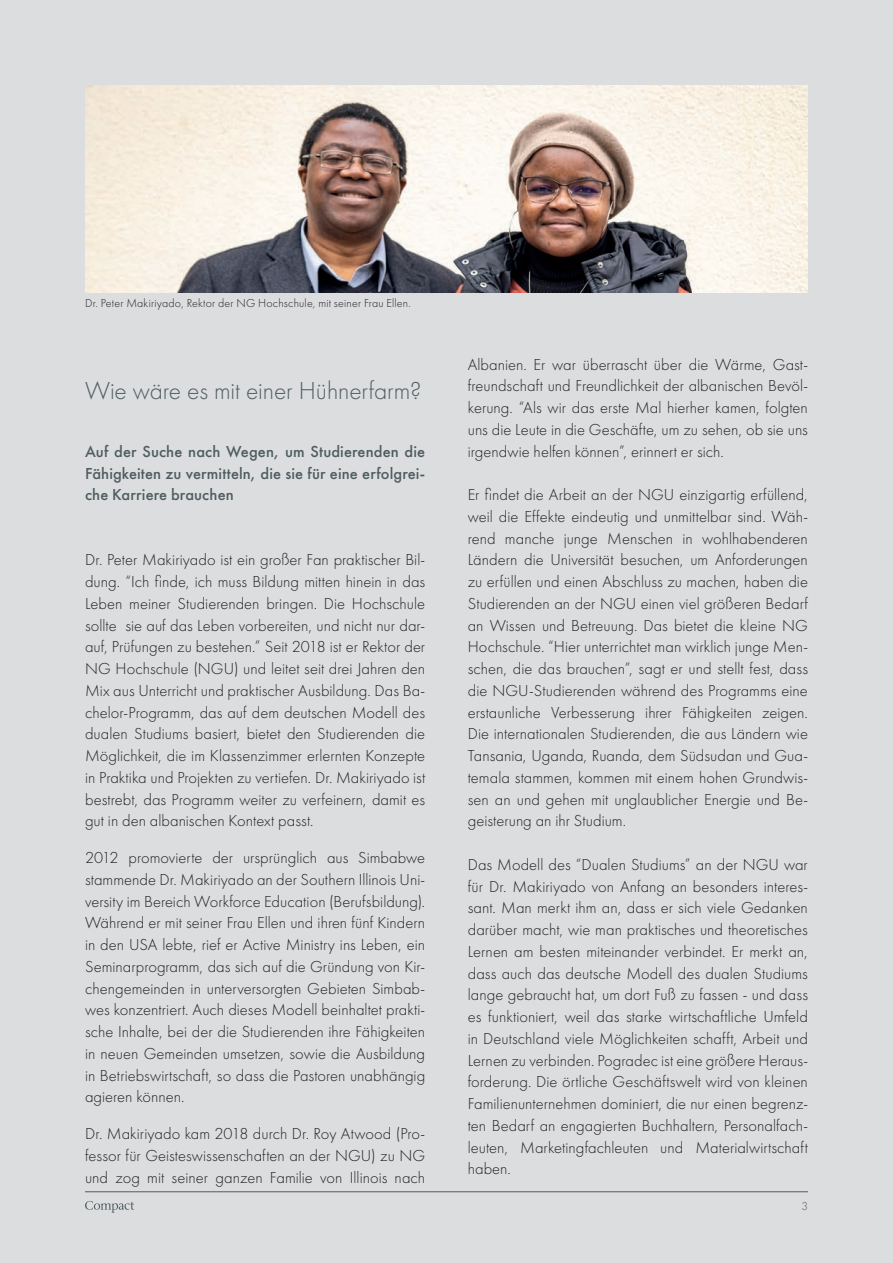
<style>
.page{position:relative;width:893px;height:1263px;background:#dcdddf}
.page>*{position:absolute;margin:0;border:0;box-sizing:border-box;transform-origin:0 0}
.t1{font:300 25.5px "Futura";letter-spacing:-.005em;color:#4f5d60}
.t2{font:300 16.5px/21.8px "Futura";color:#231f20;text-align:justify}
.t3{font:500 16.5px/21.8px "Futura";letter-spacing:.005em;color:#4f5d60;text-align:justify}
.t4{font:300 12px "Futura";letter-spacing:.015em;color:#231f20}
.t5{font:300 12px "Futura";color:#4f5d60}
</style>
<div class="page">
<hr style="left:85px;top:1191px;width:723px;height:1px;background:#4f5d60">
<svg style="left:85px;top:1201px;width:49px;height:12px"></svg>
<img style="left:85px;top:85px;width:723px;height:208px">
<p class="t4" style="left:85px;top:296px;width:327px">Dr. Peter Makiriyado, Rektor der NG Hochschule, mit seiner Frau Ellen.</p>
<h1 class="t1" style="left:85px;top:376px;width:338px">Wie wäre es mit einer Hühnerfarm?</h1>
<p class="t3" style="left:85px;top:441px;width:342px">Auf der Suche nach Wegen, um Studierenden die Fähigkeiten zu vermitteln, die sie für eine erfolgrei&shy;che Karriere brauchen</p>
<p class="t2" style="left:85px;top:549px;width:342px">Dr. Peter Makiriyado ist ein großer Fan praktischer Bil&shy;dung. “Ich finde, ich muss Bildung mitten hinein in das Leben meiner Studierenden bringen. Die Hochschule sollte sie auf das Leben vorbereiten, und nicht nur dar&shy;auf, Prüfungen zu bestehen.” Seit 2018 ist er Rektor der NG Hochschule (NGU) und leitet seit drei Jahren den Mix aus Unterricht und praktischer Ausbildung. Das Ba&shy;chelor-Programm, das auf dem deutschen Modell des dualen Studiums basiert, bietet den Studierenden die Möglichkeit, die im Klassenzimmer erlernten Konzepte in Praktika und Projekten zu vertiefen. Dr. Makiriyado ist bestrebt, das Programm weiter zu verfeinern, damit es gut in den albanischen Kontext passt.</p>
<p class="t2" style="left:85px;top:847px;width:342px">2012 promovierte der ursprünglich aus Simbabwe stammende Dr. Makiriyado an der Southern Illinois Uni&shy;versity im Bereich Workforce Education (Berufsbildung).<br>Während er mit seiner Frau Ellen und ihren fünf Kindern in den USA lebte, rief er Active Ministry ins Leben, ein Seminarprogramm, das sich auf die Gründung von Kir&shy;chengemeinden in unterversorgten Gebieten Simbab&shy;wes konzentriert. Auch dieses Modell beinhaltet prakti&shy;sche Inhalte, bei der die Studierenden ihre Fähigkeiten in neuen Gemeinden umsetzen, sowie die Ausbildung in Betriebswirtschaft, so dass die Pastoren unabhängig agieren können.</p>
<p class="t2" style="left:85px;top:1123px;width:342px">Dr. Makiriyado kam 2018 durch Dr. Roy Atwood (Pro&shy;fessor für Geisteswissenschaften an der NGU) zu NG und zog mit seiner ganzen Familie von Illinois nach</p>
<p class="t2" style="left:468px;top:353px;width:342px">Albanien. Er war überrascht über die Wärme, Gast&shy;freundschaft und Freundlichkeit der albanischen Bevöl&shy;kerung. “Als wir das erste Mal hierher kamen, folgten uns die Leute in die Geschäfte, um zu sehen, ob sie uns irgendwie helfen können”, erinnert er sich.</p>
<p class="t2" style="left:468px;top:484px;width:342px">Er findet die Arbeit an der NGU einzigartig erfüllend, weil die Effekte eindeutig und unmittelbar sind. Wäh&shy;rend manche junge Menschen in wohlhabenderen Ländern die Universität besuchen, um Anforderungen zu erfüllen und einen Abschluss zu machen, haben die Studierenden an der NGU einen viel größeren Bedarf an Wissen und Betreuung. Das bietet die kleine NG Hochschule. “Hier unterrichtet man wirklich junge Men&shy;schen, die das brauchen”, sagt er und stellt fest, dass die NGU-Studierenden während des Programms eine erstaunliche Verbesserung ihrer Fähigkeiten zeigen.<br>Die internationalen Studierenden, die aus Ländern wie Tansania, Uganda, Ruanda, dem Südsudan und Gua&shy;temala stammen, kommen mit einem hohen Grundwis&shy;sen an und gehen mit unglaublicher Energie und Be&shy;geisterung an ihr Studium.</p>
<p class="t2" style="left:468px;top:853px;width:342px">Das Modell des “Dualen Studiums” an der NGU war für Dr. Makiriyado von Anfang an besonders interes&shy;sant. Man merkt ihm an, dass er sich viele Gedanken darüber macht, wie man praktisches und theoretisches Lernen am besten miteinander verbindet. Er merkt an, dass auch das deutsche Modell des dualen Studiums lange gebraucht hat, um dort Fuß zu fassen - und dass es funktioniert, weil das starke wirtschaftliche Umfeld in Deutschland viele Möglichkeiten schafft, Arbeit und Lernen zu verbinden. Pogradec ist eine größere Heraus&shy;forderung. Die örtliche Geschäftswelt wird von kleinen Familienunternehmen dominiert, die nur einen begrenz&shy;ten Bedarf an engagierten Buchhaltern, Personalfach&shy;leuten, Marketingfachleuten und Materialwirtschaft haben.</p>
<p class="t5" style="left:801px;top:1199px;width:8px">3</p>
</div>
